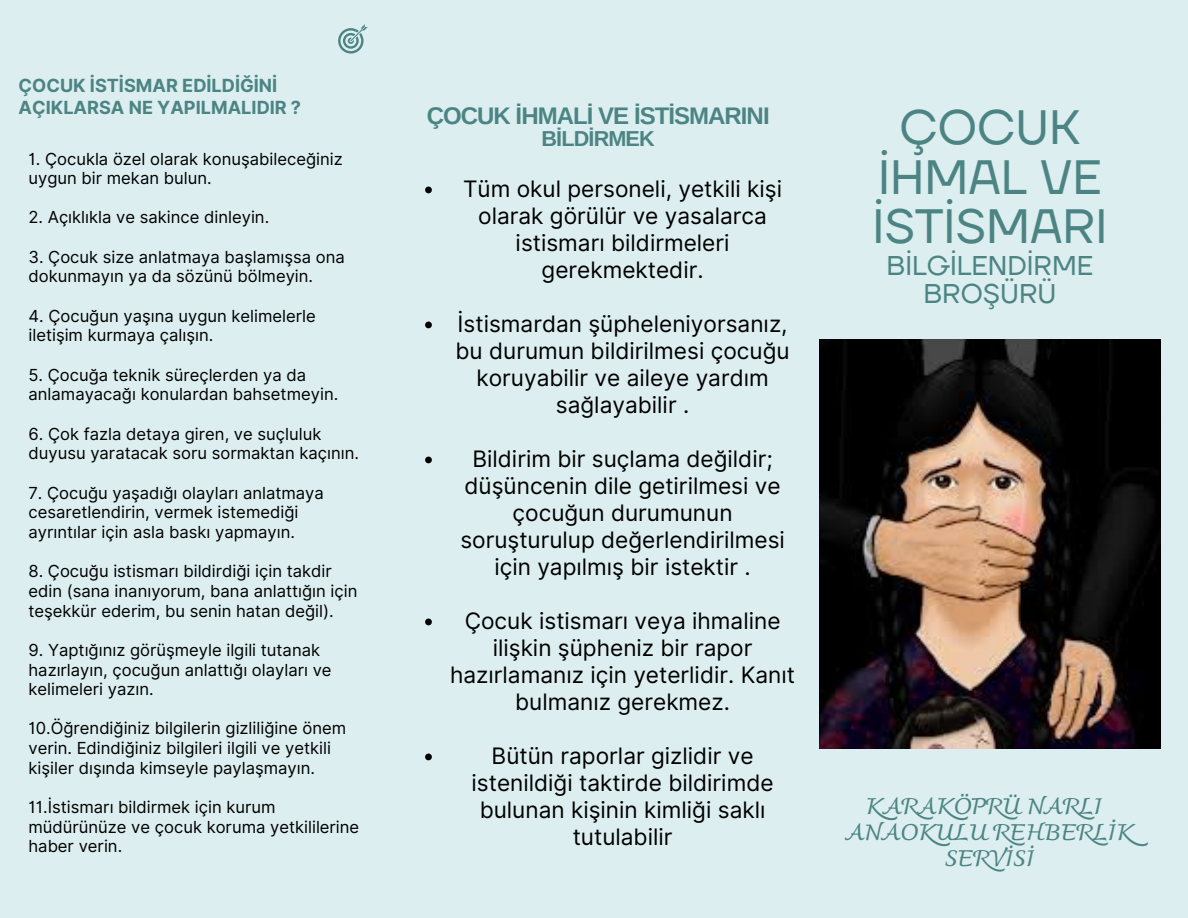
<style>
.page{position:relative;width:1188px;height:918px;background:#dceeef}
.page>*{position:absolute;margin:0;border:0;box-sizing:border-box;transform-origin:0 0}
.t1{font:48px/49.5px "TT Firs Neue";color:#4c8484;text-align:center}
.t2{font:27px/28.2px "TT Firs Neue";color:#4c8484;text-align:center}
.t3{font:700 24px "Arimo";letter-spacing:-.04em;color:#4c8484}
.t4{font:22.65px/27px "Inter";color:#000;text-align:center}
.t5{font:700 22.5px "Charmonman";color:#4c8484}
.t6{font:700 21.6px "Arimo";letter-spacing:-.04em;color:#4c8484}
.t7{font:700 18.15px/21.5px "Inter";color:#4c8484}
.t8{font:16.65px/19.6px "Inter";color:#000}
</style>
<div class="page">
<svg style="left:338px;top:24px;width:29px;height:29px"></svg>
<img style="left:820px;top:340px;width:341px;height:408px">
<svg style="left:425px;top:187px;width:7px;height:6px"></svg>
<svg style="left:425px;top:322px;width:7px;height:6px"></svg>
<svg style="left:425px;top:457px;width:7px;height:6px"></svg>
<svg style="left:425px;top:619px;width:7px;height:6px"></svg>
<svg style="left:425px;top:754px;width:7px;height:6px"></svg>
<p class="t7" style="left:19px;top:75px;width:284px">ÇOCUK İSTİSMAR EDİLDİĞİNİ<br>AÇIKLARSA NE YAPILMALIDIR ?</p>
<p class="t8" style="left:28px;top:149px;width:316px">1. Çocukla özel olarak konuşabileceğiniz uygun bir mekan bulun.</p>
<p class="t8" style="left:28px;top:208px;width:242px">2. Açıklıkla ve sakince dinleyin.</p>
<p class="t8" style="left:28px;top:247px;width:318px">3. Çocuk size anlatmaya başlamışsa ona dokunmayın ya da sözünü bölmeyin.</p>
<p class="t8" style="left:28px;top:306px;width:289px">4. Çocuğun yaşına uygun kelimelerle iletişim kurmaya çalışın.</p>
<p class="t8" style="left:28px;top:365px;width:311px">5. Çocuğa teknik süreçlerden ya da anlamayacağı konulardan bahsetmeyin.</p>
<p class="t8" style="left:28px;top:424px;width:332px">6. Çok fazla detaya giren, ve suçluluk duyusu yaratacak soru sormaktan kaçının.</p>
<p class="t8" style="left:28px;top:483px;width:297px">7. Çocuğu yaşadığı olayları anlatmaya cesaretlendirin, vermek istemediği ayrıntılar için asla baskı yapmayın.</p>
<p class="t8" style="left:28px;top:561px;width:331px">8. Çocuğu istismarı bildirdiği için takdir edin (sana inanıyorum, bana anlattığın için teşekkür ederim, bu senin hatan değil).</p>
<p class="t8" style="left:28px;top:640px;width:305px">9. Yaptığınız görüşmeyle ilgili tutanak hazırlayın, çocuğun anlattığı olayları ve kelimeleri yazın.</p>
<p class="t8" style="left:28px;top:719px;width:319px">10.Öğrendiğiniz bilgilerin gizliliğine önem verin. Edindiğiniz bilgileri ilgili ve yetkili kişiler dışında kimseyle paylaşmayın.</p>
<p class="t8" style="left:28px;top:797px;width:332px">11.İstismarı bildirmek için kurum müdürünüze ve çocuk koruma yetkililerine haber verin.</p>
<p class="t3" style="left:427px;top:102px;width:344px">ÇOCUK İHMALİ VE İSTİSMARINI</p>
<p class="t6" style="left:541px;top:126px;width:115px">BİLDİRMEK</p>
<p class="t4" style="left:463px;top:175px;width:321px">Tüm okul personeli, yetkili kişi olarak görülür ve yasalarca istismarı bildirmeleri gerekmektedir.</p>
<p class="t4" style="left:456px;top:310px;width:336px">İstismardan şüpheleniyorsanız, bu durumun bildirilmesi çocuğu koruyabilir ve aileye yardım sağlayabilir .</p>
<p class="t4" style="left:460px;top:445px;width:326px">Bildirim bir suçlama değildir; düşüncenin dile getirilmesi ve çocuğun durumunun soruşturulup değerlendirilmesi için yapılmış bir istektir .</p>
<p class="t4" style="left:450px;top:607px;width:346px">Çocuk istismarı veya ihmaline ilişkin şüpheniz bir rapor hazırlamanız için yeterlidir. Kanıt bulmanız gerekmez.</p>
<p class="t4" style="left:472px;top:742px;width:303px">Bütün raporlar gizlidir ve istenildiği taktirde bildirimde bulunan kişinin kimliği saklı tutulabilir</p>
<p class="t1" style="left:873px;top:105px;width:236px">ÇOCUK<br>İHMAL VE<br>İSTİSMARI</p>
<p class="t2" style="left:887px;top:252px;width:208px">BİLGİLENDİRME<br>BROŞÜRÜ</p>
<p class="t5" style="left:866px;top:793px;width:238px">KARAKÖPRÜ NARLI</p>
<p class="t5" style="left:846px;top:819px;width:303px">ANAOKULU REHBERLİK</p>
<p class="t5" style="left:945px;top:845px;width:91px">SERVİSİ</p>
</div>
